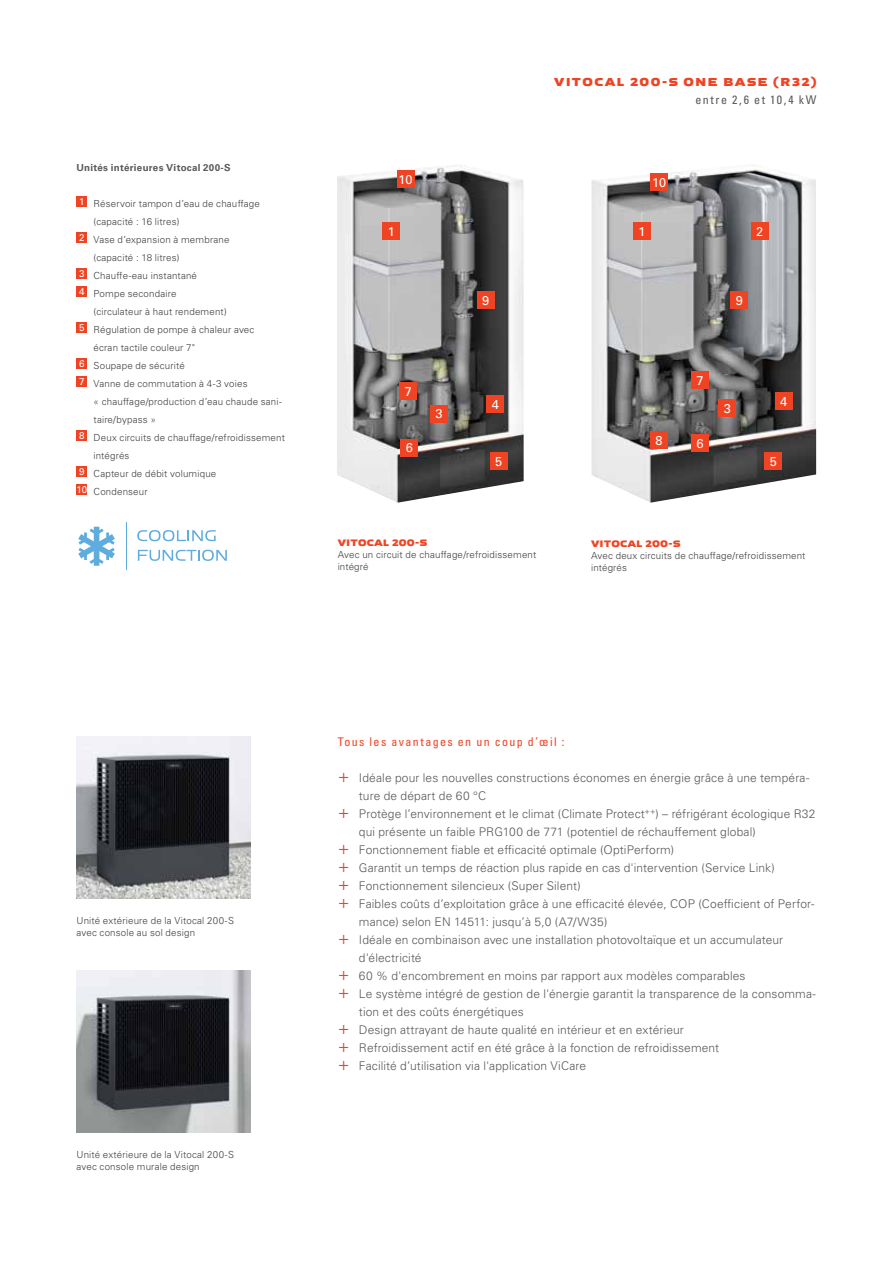
<style>
.page{position:relative;width:893px;height:1263px;background:#fff}
.page>*{position:absolute;margin:0;border:0;box-sizing:border-box;transform-origin:0 0}
.t1{font:12.75px "Univers LTCYR 55 Roman";color:#fff}
.t2{font:300 12px "Univers LTCYR 45";letter-spacing:.01em;color:#58595b}
.t3{font:condensed 12px "Univers LTCYR 57";letter-spacing:.115em;color:#ef4423}
.t4{font:700 12px "Viessmann Wide";letter-spacing:.115em;color:#ef4423}
.t5{font:condensed 12px "Univers LTCYR 57";letter-spacing:.135em;color:#58595b}
.t6{font:300 9.75px/12px "Univers LTCYR 45";letter-spacing:.015em;color:#414042}
.t7{font:700 9.75px "Univers LTCYR 65";letter-spacing:.03em;color:#58595b}
.t8{font:700 9.75px "Viessmann Wide";letter-spacing:.02em;color:#ef4423}
.s1{font-size:18px;color:#ef4423}
</style>
<div class="page">
<img style="left:337px;top:165px;width:187px;height:338px">
<img style="left:591px;top:164px;width:225px;height:339px">
<img style="left:77px;top:737px;width:174px;height:162px">
<img style="left:77px;top:971px;width:174px;height:162px">
<svg style="left:78px;top:527px;width:37px;height:39px"></svg>
<svg style="left:137px;top:530px;width:79px;height:11px"></svg>
<svg style="left:138px;top:550px;width:89px;height:11px"></svg>
<hr style="left:126px;top:522px;width:1px;height:48px;background:#5facdf">
<div style="left:77px;top:196px;width:10px;height:11px;background:#ef4423"></div>
<div style="left:77px;top:232px;width:10px;height:11px;background:#ef4423"></div>
<div style="left:77px;top:268px;width:10px;height:11px;background:#ef4423"></div>
<div style="left:77px;top:286px;width:10px;height:11px;background:#ef4423"></div>
<div style="left:77px;top:322px;width:10px;height:11px;background:#ef4423"></div>
<div style="left:77px;top:358px;width:10px;height:11px;background:#ef4423"></div>
<div style="left:77px;top:376px;width:10px;height:11px;background:#ef4423"></div>
<div style="left:77px;top:430px;width:10px;height:11px;background:#ef4423"></div>
<div style="left:77px;top:466px;width:10px;height:11px;background:#ef4423"></div>
<div style="left:77px;top:484px;width:10px;height:11px;background:#ef4423"></div>
<div style="left:383px;top:223px;width:17px;height:17px;background:#ef4423"></div>
<div style="left:431px;top:405px;width:17px;height:17px;background:#ef4423"></div>
<div style="left:487px;top:395px;width:17px;height:17px;background:#ef4423"></div>
<div style="left:490px;top:453px;width:17px;height:17px;background:#ef4423"></div>
<div style="left:401px;top:439px;width:17px;height:17px;background:#ef4423"></div>
<div style="left:400px;top:383px;width:17px;height:17px;background:#ef4423"></div>
<div style="left:634px;top:223px;width:17px;height:17px;background:#ef4423"></div>
<div style="left:751px;top:223px;width:17px;height:17px;background:#ef4423"></div>
<div style="left:691px;top:372px;width:17px;height:17px;background:#ef4423"></div>
<div style="left:719px;top:400px;width:17px;height:17px;background:#ef4423"></div>
<div style="left:775px;top:392px;width:17px;height:17px;background:#ef4423"></div>
<div style="left:765px;top:453px;width:17px;height:17px;background:#ef4423"></div>
<div style="left:651px;top:432px;width:17px;height:17px;background:#ef4423"></div>
<div style="left:691px;top:435px;width:17px;height:17px;background:#ef4423"></div>
<div style="left:477px;top:292px;width:17px;height:17px;background:#ef4423"></div>
<div style="left:731px;top:292px;width:17px;height:17px;background:#ef4423"></div>
<div style="left:397px;top:171px;width:17px;height:17px;background:#ef4423"></div>
<div style="left:651px;top:174px;width:17px;height:17px;background:#ef4423"></div>
<p class="t7" style="left:77px;top:160px;width:156px">Unités intérieures Vitocal 200-S</p>
<p class="t6" style="left:79px;top:197px;width:182px"><sup>1</sup> Réservoir tampon d’eau de chauffage</p>
<p class="t6" style="left:94px;top:215px;width:87px">(capacité : 16 litres)</p>
<p class="t6" style="left:79px;top:233px;width:152px"><sup>2</sup> Vase d’expansion à membrane</p>
<p class="t6" style="left:94px;top:251px;width:87px">(capacité : 18 litres)</p>
<p class="t6" style="left:79px;top:269px;width:119px"><sup>3</sup> Chauffe-eau instantané</p>
<p class="t6" style="left:79px;top:287px;width:99px"><sup>4</sup> Pompe secondaire</p>
<p class="t6" style="left:94px;top:305px;width:135px">(circulateur à haut rendement)</p>
<p class="t6" style="left:79px;top:323px;width:177px"><sup>5</sup> Régulation de pompe à chaleur avec</p>
<p class="t6" style="left:94px;top:341px;width:103px">écran tactile couleur 7"</p>
<p class="t6" style="left:79px;top:359px;width:107px"><sup>6</sup> Soupape de sécurité</p>
<p class="t6" style="left:79px;top:377px;width:170px"><sup>7</sup> Vanne de commutation à 4-3 voies</p>
<p class="t6" style="left:94px;top:395px;width:190px">« chauffage/production d’eau chaude sani-</p>
<p class="t6" style="left:94px;top:413px;width:64px">taire/bypass »</p>
<p class="t6" style="left:79px;top:431px;width:207px"><sup>8</sup> Deux circuits de chauffage/refroidissement</p>
<p class="t6" style="left:94px;top:449px;width:37px">intégrés</p>
<p class="t6" style="left:79px;top:467px;width:139px"><sup>9</sup> Capteur de débit volumique</p>
<p class="t6" style="left:77px;top:485px;width:73px"><sup>10</sup> Condenseur</p>
<p class="t4" style="left:554px;top:74px;width:264px">VITOCAL 200-S ONE BASE (R32)</p>
<p class="t5" style="left:696px;top:92px;width:122px">entre 2,6 et 10,4 kW</p>
<p class="t1" style="left:399px;top:170px;width:15px">10</p>
<p class="t1" style="left:652px;top:174px;width:15px">10</p>
<p class="t1" style="left:388px;top:222px;width:9px">1</p>
<p class="t1" style="left:405px;top:382px;width:9px">7</p>
<p class="t1" style="left:406px;top:439px;width:9px">6</p>
<p class="t1" style="left:435px;top:405px;width:9px">3</p>
<p class="t1" style="left:639px;top:222px;width:9px">1</p>
<p class="t1" style="left:756px;top:222px;width:9px">2</p>
<p class="t1" style="left:482px;top:292px;width:9px">9</p>
<p class="t1" style="left:736px;top:292px;width:9px">9</p>
<p class="t1" style="left:492px;top:395px;width:9px">4</p>
<p class="t1" style="left:495px;top:453px;width:9px">5</p>
<p class="t1" style="left:696px;top:371px;width:9px">7</p>
<p class="t1" style="left:656px;top:431px;width:9px">8</p>
<p class="t1" style="left:696px;top:435px;width:9px">6</p>
<p class="t1" style="left:724px;top:399px;width:9px">3</p>
<p class="t1" style="left:780px;top:392px;width:9px">4</p>
<p class="t1" style="left:770px;top:453px;width:9px">5</p>
<p class="t8" style="left:338px;top:537px;width:91px">VITOCAL 200-S</p>
<p class="t6" style="left:338px;top:549px;width:200px">Avec un circuit de chauffage/refroidissement intégré</p>
<p class="t8" style="left:591px;top:537px;width:91px">VITOCAL 200-S</p>
<p class="t6" style="left:591px;top:549px;width:216px">Avec deux circuits de chauffage/refroidissement intégrés</p>
<p class="t6" style="left:77px;top:914px;width:159px">Unité extérieure de la Vitocal 200-S avec console au sol design</p>
<p class="t6" style="left:77px;top:1148px;width:159px">Unité extérieure de la Vitocal 200-S avec console murale design</p>
<p class="t3" style="left:338px;top:734px;width:228px">Tous les avantages en un coup d’œil :</p>
<p class="t2" style="left:338px;top:770px;width:473px"><span class="s1">+</span> Idéale pour les nouvelles constructions économes en énergie grâce à une tempéra-</p>
<p class="t2" style="left:359px;top:788px;width:129px">ture de départ de 60 °C</p>
<p class="t2" style="left:338px;top:806px;width:479px"><span class="s1">+</span> Protège l’environnement et le climat (Climate Protect<sup>++</sup>) – réfrigérant écologique R32</p>
<p class="t2" style="left:359px;top:824px;width:398px">qui présente un faible PRG100 de 771 (potentiel de réchauffement global)</p>
<p class="t2" style="left:338px;top:842px;width:338px"><span class="s1">+</span> Fonctionnement fiable et efficacité optimale (OptiPerform)</p>
<p class="t2" style="left:338px;top:860px;width:439px"><span class="s1">+</span> Garantit un temps de réaction plus rapide en cas d'intervention (Service Link)</p>
<p class="t2" style="left:338px;top:878px;width:244px"><span class="s1">+</span> Fonctionnement silencieux (Super Silent)</p>
<p class="t2" style="left:338px;top:896px;width:478px"><span class="s1">+</span> Faibles coûts d’exploitation grâce à une efficacité élevée, COP (Coefficient of Perfor-</p>
<p class="t2" style="left:359px;top:914px;width:250px">mance) selon EN 14511: jusqu’à 5,0 (A7/W35)</p>
<p class="t2" style="left:338px;top:932px;width:447px"><span class="s1">+</span> Idéale en combinaison avec une installation photovoltaïque et un accumulateur</p>
<p class="t2" style="left:359px;top:950px;width:64px">d'électricité</p>
<p class="t2" style="left:338px;top:968px;width:409px"><span class="s1">+</span> 60 % d'encombrement en moins par rapport aux modèles comparables</p>
<p class="t2" style="left:338px;top:986px;width:480px"><span class="s1">+</span> Le système intégré de gestion de l'énergie garantit la transparence de la consomma-</p>
<p class="t2" style="left:359px;top:1004px;width:166px">tion et des coûts énergétiques</p>
<p class="t2" style="left:338px;top:1022px;width:348px"><span class="s1">+</span> Design attrayant de haute qualité en intérieur et en extérieur</p>
<p class="t2" style="left:338px;top:1040px;width:383px"><span class="s1">+</span> Refroidissement actif en été grâce à la fonction de refroidissement</p>
<p class="t2" style="left:338px;top:1058px;width:250px"><span class="s1">+</span> Facilité d’utilisation via l'application ViCare</p>
</div>
